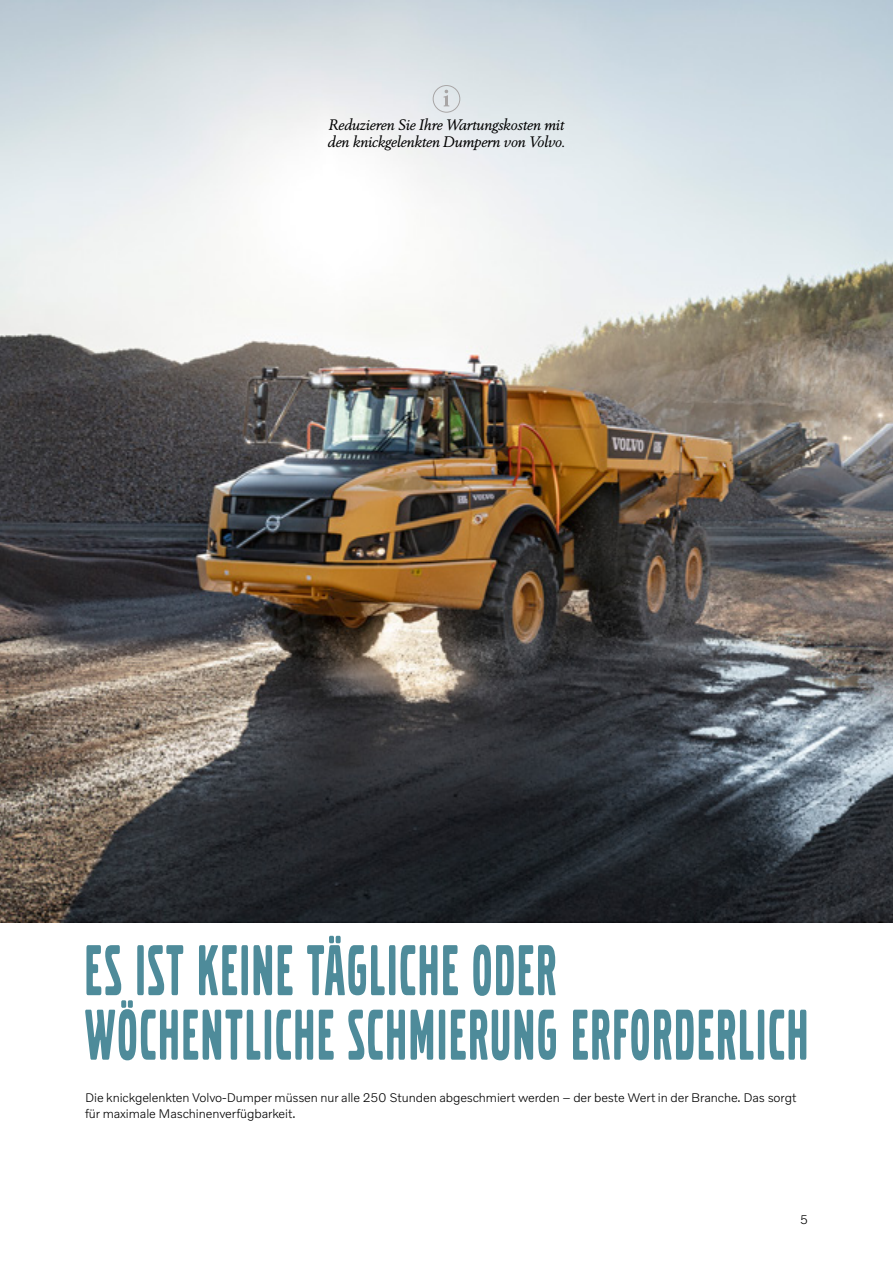
<style>
.page{position:relative;width:893px;height:1263px;background:#fff}
.page>*{position:absolute;margin:0;border:0;box-sizing:border-box;transform-origin:0 0}
.t1{font:75px/64.5px "Volvo Broad Pro";letter-spacing:.05em;color:#4e8b9a;scale:.73 1}
.t2{font:italic 15px/16.5px "Volvo Serif Pro";letter-spacing:-.005em;color:#000}
.t3{font:300 12.75px/16.5px "Volvo Novum";letter-spacing:-.005em;color:#000}
</style>
<div class="page">
<img style="left:0;top:0;width:893px;height:923px">
<svg style="left:433px;top:85px;width:27px;height:28px"></svg>
<p class="t2" style="left:328px;top:117px;width:239px">Reduzieren Sie Ihre Wartungskosten mit den knickgelenkten Dumpern von Volvo.</p>
<h1 class="t1" style="left:85px;top:939px;width:992px">ES IST KEINE TÄGLICHE ODER<br>WÖCHENTLICHE SCHMIERUNG ERFORDERLICH</h1>
<p class="t3" style="left:85px;top:1088px;width:713px">Die knickgelenkten Volvo-Dumper müssen nur alle 250 Stunden abgeschmiert werden – der beste Wert in der Branche. Das sorgt für maximale Maschinenverfügbarkeit.</p>
<p class="t3" style="left:800px;top:1210px;width:9px">5</p>
</div>
